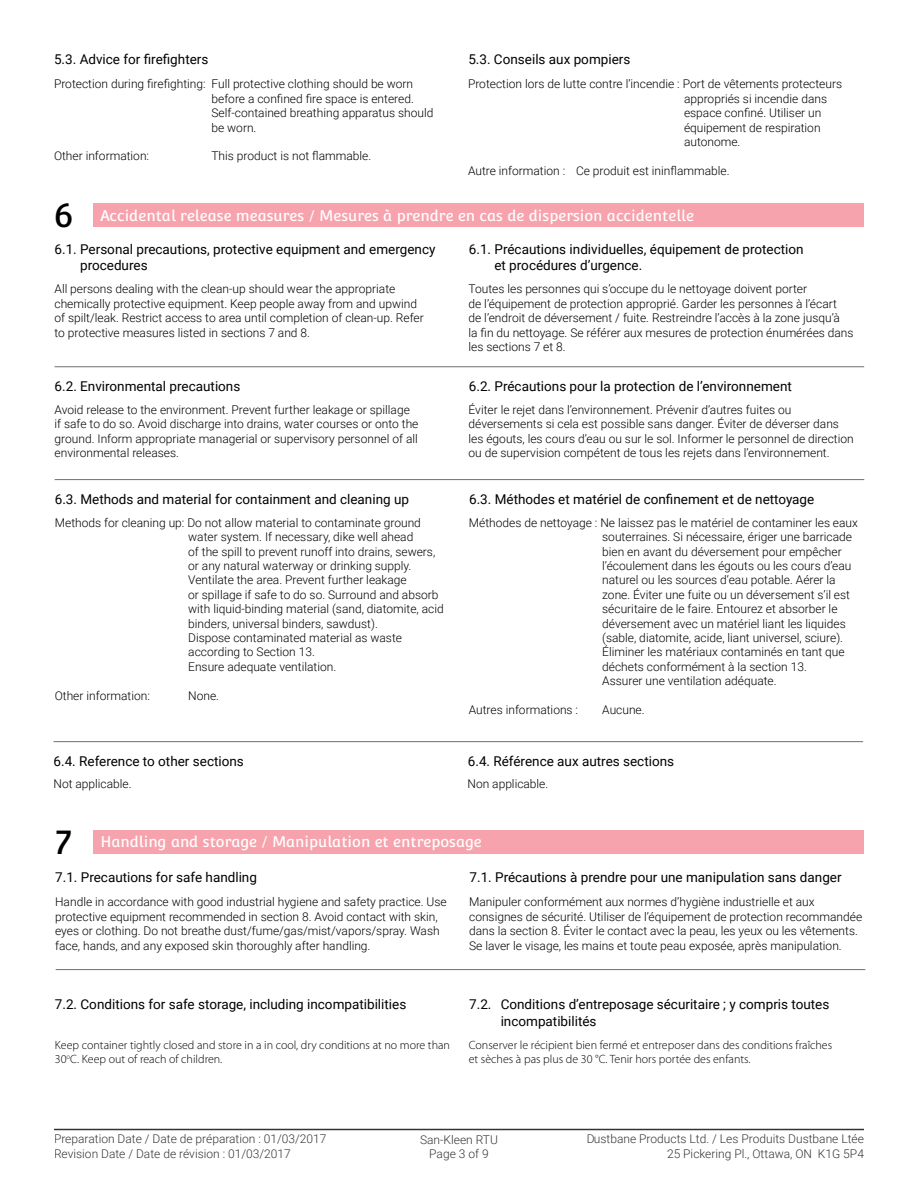
<style>
.page{position:relative;width:918px;height:1188px;background:#fff}
.page>*{position:absolute;margin:0;border:0;box-sizing:border-box;transform-origin:0 0}
.t1{font:34.5px "Convergence";color:#000}
.t2{font:15px "Convergence";color:#fff}
.t3{font:13.5px/16.2px "Roboto";color:#000}
.t4{font:300 12px/14.4px "Roboto";color:#000}
.t5{font:300 12px/14.4px "Myriad Pro";color:#000}
</style>
<div class="page">
<hr style="left:54px;top:1129px;width:810px;height:1px;background:#000">
<div style="left:93px;top:203px;width:771px;height:24px;background:#f6a3ad"></div>
<hr style="left:55px;top:366px;width:809px;height:1px;background:#6d6e71">
<hr style="left:55px;top:479px;width:809px;height:1px;background:#6d6e71">
<hr style="left:54px;top:741px;width:809px;height:1px;background:#6d6e71">
<hr style="left:56px;top:969px;width:809px;height:1px;background:#6d6e71">
<div style="left:93px;top:830px;width:771px;height:24px;background:#f6a3ad"></div>
<p class="t3" style="left:54px;top:51px;width:156px">5.3. Advice for firefighters</p>
<p class="t3" style="left:468px;top:51px;width:164px">5.3. Conseils aux pompiers</p>
<p class="t4" style="left:212px;top:76px;width:223px;text-indent:-158px">Protection during firefighting: Full protective clothing should be worn before a confined fire space is entered.<br>Self-contained breathing apparatus should be worn.</p>
<p class="t4" style="left:54px;top:148px;width:97px">Other information:</p>
<p class="t4" style="left:212px;top:148px;width:161px">This product is not flammable.</p>
<p class="t4" style="left:684px;top:76px;width:160px;text-indent:-216px">Protection lors de lutte contre l’incendie : Port de vêtements protecteurs appropriés si incendie dans espace confiné. Utiliser un équipement de respiration autonome.</p>
<p class="t4" style="left:468px;top:163px;width:263px">Autre information : Ce produit est ininflammable.</p>
<h1 class="t1" style="left:54px;top:195px;width:21px">6</h1>
<p class="t2" style="left:100px;top:207px;width:595px">Accidental release measures / Mesures à prendre en cas de dispersion accidentelle</p>
<p class="t3" style="left:80px;top:241px;width:357px;text-indent:-26px">6.1. Personal precautions, protective equipment and emergency procedures</p>
<p class="t3" style="left:494px;top:241px;width:311px;text-indent:-26px">6.1. Précautions individuelles, équipement de protection et procédures d’urgence.</p>
<p class="t4" style="left:55px;top:282px;width:371px">All persons dealing with the clean-up should wear the appropriate chemically protective equipment. Keep people away from and upwind of spilt/leak. Restrict access to area until completion of clean-up. Refer to protective measures listed in sections 7 and 8.</p>
<p class="t4" style="left:469px;top:282px;width:387px">Toutes les personnes qui s’occupe du le nettoyage doivent porter<br>de l’équipement de protection approprié. Garder les personnes à l’écart<br>de l’endroit de déversement / fuite. Restreindre l’accès à la zone jusqu’à<br>la fin du nettoyage. Se référer aux mesures de protection énumérées dans les sections 7 et 8.</p>
<p class="t3" style="left:55px;top:378px;width:187px">6.2. Environmental precautions</p>
<p class="t3" style="left:469px;top:378px;width:324px">6.2. Précautions pour la protection de l’environnement</p>
<p class="t4" style="left:55px;top:402px;width:365px">Avoid release to the environment. Prevent further leakage or spillage if safe to do so. Avoid discharge into drains, water courses or onto the ground. Inform appropriate managerial or supervisory personnel of all environmental releases.</p>
<p class="t4" style="left:469px;top:402px;width:387px">Éviter le rejet dans l’environnement. Prévenir d’autres fuites ou déversements si cela est possible sans danger. Éviter de déverser dans les égouts, les cours d’eau ou sur le sol. Informer le personnel de direction ou de supervision compétent de tous les rejets dans l’environnement.</p>
<p class="t3" style="left:55px;top:491px;width:356px">6.3. Methods and material for containment and cleaning up</p>
<p class="t3" style="left:469px;top:491px;width:347px">6.3. Méthodes et matériel de confinement et de nettoyage</p>
<p class="t4" style="left:188px;top:515px;width:257px;text-indent:-133px">Methods for cleaning up: Do not allow material to contaminate ground water system. If necessary, dike well ahead<br>of the spill to prevent runoff into drains, sewers, or any natural waterway or drinking supply.<br>Ventilate the area. Prevent further leakage<br>or spillage if safe to do so. Surround and absorb with liquid-binding material (sand, diatomite, acid binders, universal binders, sawdust).<br>Dispose contaminated material as waste according to Section 13.<br>Ensure adequate ventilation.</p>
<p class="t4" style="left:55px;top:688px;width:97px">Other information:</p>
<p class="t4" style="left:188px;top:688px;width:32px">None.</p>
<p class="t4" style="left:602px;top:515px;width:257px;text-indent:-134px">Méthodes de nettoyage : Ne laissez pas le matériel de contaminer les eaux souterraines. Si nécessaire, ériger une barricade bien en avant du déversement pour empêcher l’écoulement dans les égouts ou les cours d’eau naturel ou les sources d‘eau potable. Aérer la zone. Éviter une fuite ou un déversement s’il est sécuritaire de le faire. Entourez et absorber le déversement avec un matériel liant les liquides (sable, diatomite, acide, liant universel, sciure).<br>Éliminer les matériaux contaminés en tant que déchets conformément à la section 13.<br>Assurer une ventilation adéquate.</p>
<p class="t4" style="left:469px;top:702px;width:111px">Autres informations :</p>
<p class="t4" style="left:602px;top:702px;width:44px">Aucune.</p>
<p class="t3" style="left:54px;top:752px;width:192px">6.4. Reference to other sections</p>
<p class="t3" style="left:468px;top:752px;width:208px">6.4. Référence aux autres sections</p>
<p class="t4" style="left:54px;top:776px;width:80px">Not applicable.</p>
<p class="t4" style="left:468px;top:776px;width:82px">Non applicable.</p>
<h1 class="t1" style="left:55px;top:821px;width:18px">7</h1>
<p class="t2" style="left:101px;top:833px;width:383px">Handling and storage / Manipulation et entreposage</p>
<p class="t3" style="left:55px;top:869px;width:203px">7.1. Precautions for safe handling</p>
<p class="t3" style="left:470px;top:869px;width:374px">7.1. Précautions à prendre pour une manipulation sans danger</p>
<p class="t4" style="left:55px;top:894px;width:393px">Handle in accordance with good industrial hygiene and safety practice. Use protective equipment recommended in section 8. Avoid contact with skin, eyes or clothing. Do not breathe dust/fume/gas/mist/vapors/spray. Wash face, hands, and any exposed skin thoroughly after handling.</p>
<p class="t4" style="left:469px;top:894px;width:395px">Manipuler conformément aux normes d’hygiène industrielle et aux consignes de sécurité. Utiliser de l’équipement de protection recommandée dans la section 8. Éviter le contact avec la peau, les yeux ou les vêtements.<br>Se laver le visage, les mains et toute peau exposée, après manipulation.</p>
<p class="t3" style="left:55px;top:996px;width:353px">7.2. Conditions for safe storage, including incompatibilities</p>
<p class="t3" style="left:501px;top:996px;width:330px;text-indent:-31px">7.2. Conditions d’entreposage sécuritaire ; y compris toutes incompatibilités</p>
<p class="t5" style="left:55px;top:1037px;width:397px">Keep container tightly closed and store in a in cool, dry conditions at no more than<br>30<sup>o</sup>C. Keep out of reach of children.</p>
<p class="t5" style="left:469px;top:1037px;width:365px">Conserver le récipient bien fermé et entreposer dans des conditions fraîches et sèches à pas plus de 30 °C. Tenir hors portée des enfants.</p>
<p class="t4" style="left:54px;top:1132px;width:274px">Preparation Date / Date de préparation : 01/03/2017<br>Revision Date / Date de révision : 01/03/2017</p>
<p class="t4" style="left:420px;top:1132px;width:79px;text-align:center">San-Kleen RTU<br>Page 3 of 9</p>
<p class="t4" style="left:586px;top:1132px;width:279px;text-align:right">Dustbane Products Ltd. / Les Produits Dustbane Ltée<br>25 Pickering Pl., Ottawa, ON K1G 5P4</p>
</div>
